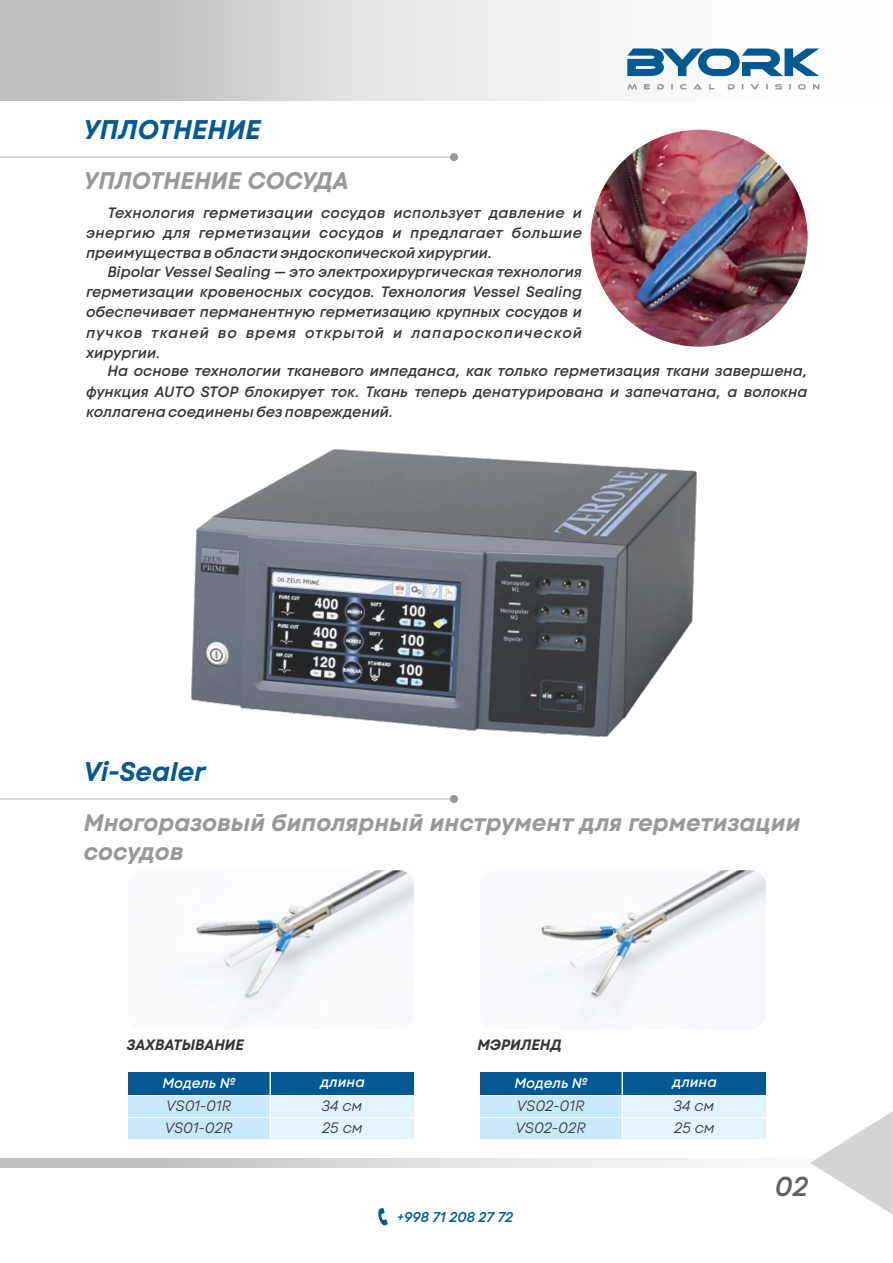
<style>
.page{position:relative;width:893px;height:1263px;background:#fff}
.page>*{position:absolute;margin:0;border:0;box-sizing:border-box;transform-origin:0 0}
.t1{font:italic 600 27.3px "Code Next";color:#606062}
.t2{font:italic 700 27px "Code Next";color:#045993}
.t3{font:italic 700 24px/28.7px "Code Next";color:#96989a}
.t4{font:italic 600 15px/20.2px "Code Next";color:#373435;text-align:justify}
.t5{font:italic 15px/22px "Code Next";color:#373435}
.t6{font:italic 700 15px "Code Next";color:#373435}
.t7{font:italic 600 14.25px "Code Next";color:#fefefe}
.t8{font:italic 600 14.25px "Code Next";color:#045993}
</style>
<div class="page">
<div style="left:450px;top:153px;width:8px;height:8px;background:#96989a;border-radius:4px"></div>
<img style="left:180px;top:870px;width:234px;height:156px">
<img style="left:526px;top:870px;width:240px;height:159px">
<img style="left:591px;top:130px;width:217px;height:217px;border-radius:108px">
<img style="left:191px;top:449px;width:506px;height:288px">
<div style="left:128px;top:1117px;width:143px;height:22px;background:#c7eafb"></div>
<div style="left:270px;top:1116px;width:144px;height:24px;border:2px solid #fefefe"></div>
<div style="left:271px;top:1117px;width:142px;height:22px;background:#e1f3fc"></div>
<div style="left:127px;top:1094px;width:145px;height:24px;border:2px solid #fefefe"></div>
<div style="left:128px;top:1095px;width:143px;height:22px;background:#c7eafb"></div>
<div style="left:270px;top:1094px;width:144px;height:24px;border:2px solid #fefefe"></div>
<div style="left:271px;top:1095px;width:142px;height:22px;background:#e1f3fc"></div>
<div style="left:127px;top:1072px;width:145px;height:24px;border:2px solid #fefefe"></div>
<div style="left:128px;top:1073px;width:143px;height:22px;background:#045993"></div>
<div style="left:270px;top:1072px;width:144px;height:24px;border:2px solid #fefefe"></div>
<div style="left:271px;top:1073px;width:142px;height:22px;background:#045993"></div>
<div style="left:480px;top:1117px;width:143px;height:22px;background:#c7eafb"></div>
<div style="left:622px;top:1116px;width:144px;height:24px;border:2px solid #fefefe"></div>
<div style="left:623px;top:1117px;width:142px;height:22px;background:#e1f3fc"></div>
<div style="left:479px;top:1094px;width:145px;height:24px;border:2px solid #fefefe"></div>
<div style="left:480px;top:1095px;width:143px;height:22px;background:#c7eafb"></div>
<div style="left:622px;top:1094px;width:144px;height:24px;border:2px solid #fefefe"></div>
<div style="left:623px;top:1095px;width:142px;height:22px;background:#e1f3fc"></div>
<div style="left:479px;top:1072px;width:145px;height:24px;border:2px solid #fefefe"></div>
<div style="left:480px;top:1073px;width:143px;height:22px;background:#045993"></div>
<div style="left:622px;top:1072px;width:144px;height:24px;border:2px solid #fefefe"></div>
<div style="left:623px;top:1073px;width:142px;height:22px;background:#045993"></div>
<div style="left:450px;top:795px;width:8px;height:8px;background:#96989a;border-radius:4px"></div>
<div style="left:0;top:0;width:893px;height:100px;background:linear-gradient(to right,#babcbe,#fff)"></div>
<svg style="left:627px;top:48px;width:192px;height:28px"></svg>
<svg style="left:627px;top:84px;width:192px;height:6px"></svg>
<svg style="left:0;top:1158px;width:730px;height:9px;background:#d6d8d9"></svg>
<svg style="left:810px;top:1111px;width:83px;height:103px"></svg>
<svg style="left:378px;top:1208px;width:10px;height:18px"></svg>
<h2 class="t2" style="left:83px;top:113px;width:179px">УПЛОТНЕНИЕ</h2>
<h3 class="t3" style="left:84px;top:167px;width:266px">УПЛОТНЕНИЕ СОСУДА</h3>
<p class="t4" style="left:86px;top:203px;width:497px;text-indent:21px">Технология герметизации сосудов использует давление и энергию для герметизации сосудов и предлагает большие преимущества в области эндоскопической хирургии.</p>
<p class="t4" style="left:86px;top:262px;width:497px;text-indent:21px">Bipolar Vessel Sealing — это электрохирургическая технология герметизации кровеносных сосудов. Технология Vessel Sealing обеспечивает перманентную герметизацию крупных сосудов и пучков тканей во время открытой и лапароскопической хирургии.</p>
<p class="t4" style="left:86px;top:361px;width:723px;text-indent:21px">На основе технологии тканевого импеданса, как только герметизация ткани завершена, функция AUTO STOP блокирует ток. Ткань теперь денатурирована и запечатана, а волокна коллагена соединены без повреждений.</p>
<h2 class="t2" style="left:83px;top:755px;width:124px">Vi-Sealer</h2>
<h3 class="t3" style="left:84px;top:809px;width:718px">Многоразовый биполярный инструмент для герметизации сосудов</h3>
<p class="t6" style="left:127px;top:1036px;width:119px">ЗАХВАТЫВАНИЕ</p>
<p class="t6" style="left:477px;top:1036px;width:86px">МЭРИЛЕНД</p>
<p class="t7" style="left:162px;top:1074px;width:74px">Модель №</p>
<p class="t7" style="left:320px;top:1073px;width:46px">длина</p>
<p class="t7" style="left:514px;top:1074px;width:74px">Модель №</p>
<p class="t7" style="left:672px;top:1073px;width:46px">длина</p>
<p class="t5" style="left:165px;top:1095px;width:69px">VS01-01R<br>VS01-02R</p>
<p class="t5" style="left:322px;top:1095px;width:42px">34 см<br>25 см</p>
<p class="t5" style="left:515px;top:1095px;width:72px">VS02-01R<br>VS02-02R</p>
<p class="t5" style="left:674px;top:1095px;width:42px">34 см<br>25 см</p>
<p class="t8" style="left:397px;top:1208px;width:117px">+998 71 208 27 72</p>
<h1 class="t1" style="left:775px;top:1170px;width:35px">02</h1>
</div>
